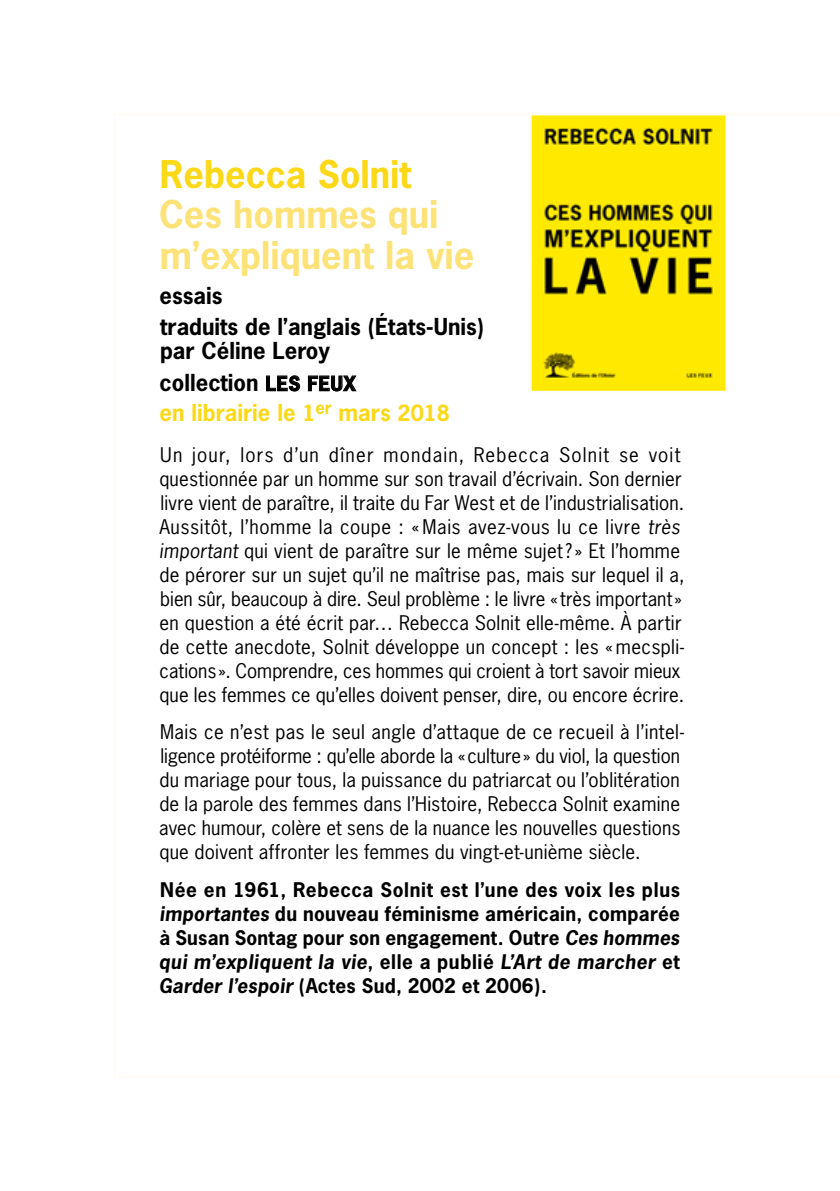
<style>
.page{position:relative;width:840px;height:1191px;background:#fff}
.page>*{position:absolute;margin:0;border:0;box-sizing:border-box;transform-origin:0 0}
.t1{font:700 36px/40.4px "News Gothic";color:#fde377}
.t2{font:700 36px "News Gothic";color:#fbd818}
.t3{font:700 22px/30.6px "News Gothic";color:#000}
.t4{font:19px/24px "News Gothic";letter-spacing:.01em;color:#000}
.t5{font:700 19px/24px "News Gothic";letter-spacing:.01em;color:#000;text-align:justify}
.s1{font-size:19px}
.s2{color:#fbd818}
.s3{font-size:21px;color:#fbd818}
.s4{font-style:italic}
</style>
<div class="page">
<svg style="left:266px;top:115px;width:460px;height:277px"></svg>
<h1 class="t2" style="left:160px;top:150px;width:253px">Rebecca Solnit</h1>
<h1 class="t1" style="left:159px;top:194px;width:316px">Ces hommes qui m’expliquent la vie</h1>
<p class="t3" style="left:159px;top:280px;width:326px;line-height:31.4px">essais<br>traduits de l’anglais (États-Unis)</p>
<p class="t3" style="left:159px;top:335px;width:292px">par Céline Leroy<br>collection <span class="s1">LES FEUX<br></span><span class="s2">en librairie le</span> <span class="s3">1</span><sup>er</sup> <span class="s2">mars</span> <span class="s3">2018</span></p>
<p class="t4" style="left:159px;top:442px;width:526px">Un jour, lors d’un dîner mondain, Rebecca Solnit se voit questionnée par un homme sur son travail d’écrivain. Son dernier livre vient de paraître, il traite du Far West et de l’industrialisation.<br>Aussitôt, l’homme la coupe : « Mais avez-vous lu ce livre <span class="s4">très important</span> qui vient de paraître sur le même sujet? » Et l’homme de pérorer sur un sujet qu’il ne maîtrise pas, mais sur lequel il a, bien sûr, beaucoup à dire. Seul problème : le livre «très important» en question a été écrit par… Rebecca Solnit elle-même. À partir de cette anecdote, Solnit développe un concept : les «mecspli&shy;cations». Comprendre, ces hommes qui croient à tort savoir mieux que les femmes ce qu’elles doivent penser, dire, ou encore écrire.</p>
<p class="t4" style="left:159px;top:719px;width:526px">Mais ce n’est pas le seul angle d’attaque de ce recueil à l’intel&shy;ligence protéiforme : qu’elle aborde la «culture» du viol, la question du mariage pour tous, la puissance du patriarcat ou l’oblitération de la parole des femmes dans l’Histoire, Rebecca Solnit examine avec humour, colère et sens de la nuance les nouvelles questions que doivent affronter les femmes du vingt-et-unième siècle.</p>
<p class="t5" style="left:159px;top:877px;width:522px">Née en 1961, Rebecca Solnit est l’une des voix les plus <span class="s4">importantes</span> du nouveau féminisme américain, comparée à Susan Sontag pour son engagement. Outre <span class="s4">Ces hommes qui m’expliquent la vie</span>, elle a publié <span class="s4">L’Art de marcher</span> et <span class="s4">Garder l’espoir</span> (Actes Sud, 2002 et 2006).</p>
</div>
